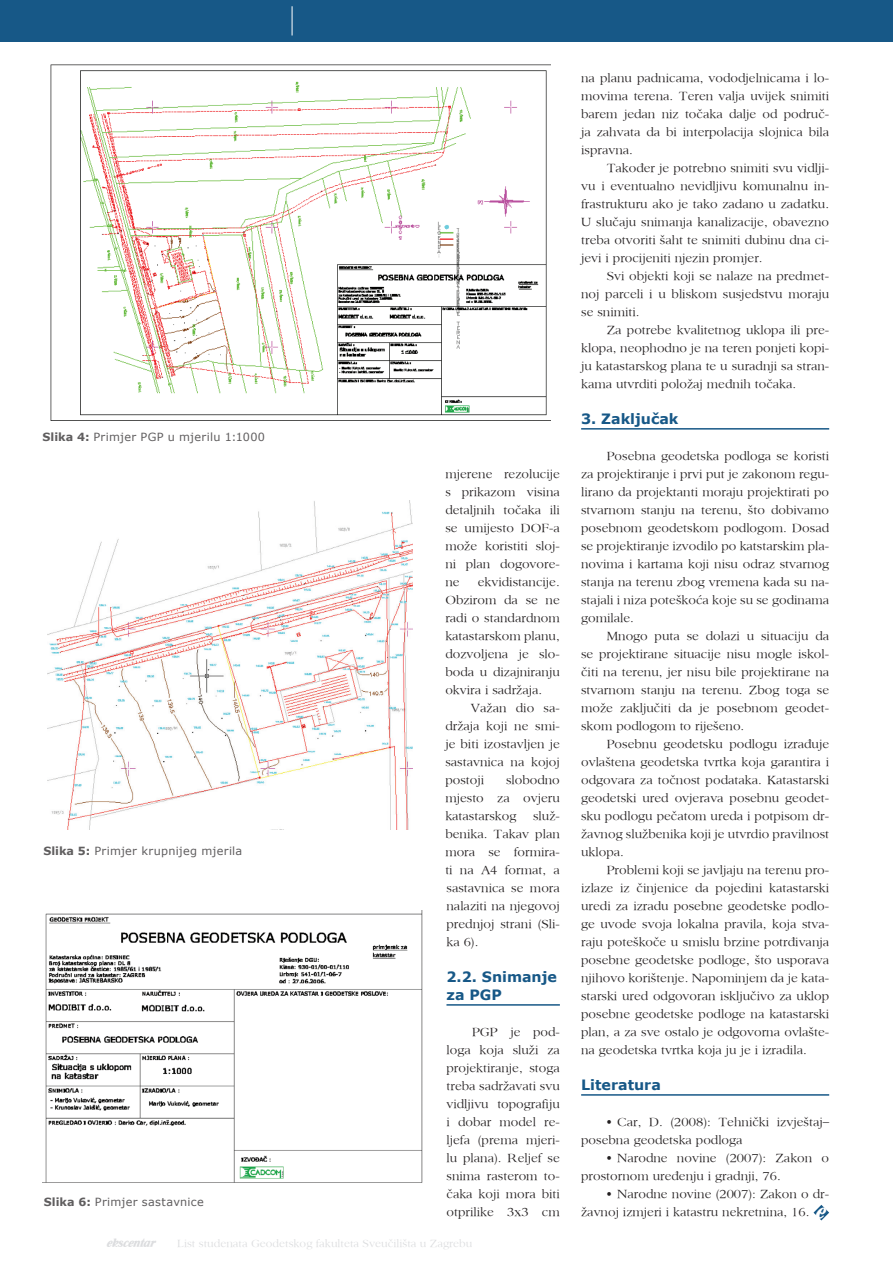
<style>
.page{position:relative;width:893px;height:1263px;background:#fff}
.page>*{position:absolute;margin:0;border:0;box-sizing:border-box;transform-origin:0 0}
.t1{font:700 14.25px/18px "Verdana";color:#175887}
.t2{font:12.75px/18px "Sanford";color:#231f20;text-align:justify}
.t3{font:12.75px "Flamenco D";color:#dcdddf}
.t4{font:11.25px "Verdana";letter-spacing:.025em;color:#605e5f}
.t5{font:11.25px "Sanford";color:#dcdddf}
.s1{font-weight:700}
.s2{font-family:"Flamenco D";font-size:22.8px;color:#fff}
</style>
<div class="page">
<div style="left:0;top:0;width:893px;height:42px;background:#175887"></div>
<hr style="left:292px;top:6px;width:1px;height:30px;background:#fff">
<hr style="left:446px;top:1004px;width:114px;height:2px;background:#175887">
<hr style="left:581px;top:428px;width:248px;height:2px;background:#175887">
<hr style="left:581px;top:1094px;width:248px;height:2px;background:#175887">
<svg style="left:813px;top:1205px;width:16px;height:15px"></svg>
<img style="left:48px;top:500px;width:365px;height:329px">
<img style="left:43px;top:910px;width:380px;height:273px">
<img style="left:50px;top:64px;width:500px;height:357px">
<p class="t4" style="left:43px;top:430px;width:224px"><span class="s1">Slika 4:</span> Primjer PGP u mjerilu 1:1000</p>
<p class="t4" style="left:43px;top:843px;width:201px"><span class="s1">Slika 5:</span> Primjer krupnijeg mjerila</p>
<p class="t4" style="left:44px;top:1195px;width:162px"><span class="s1">Slika 6:</span> Primjer sastavnice</p>
<p class="t2" style="left:445px;top:464px;width:116px">mjerene rezolucije s prikazom visina detaljnih točaka ili se umijesto DOF-a može koristiti sloj&shy;ni plan dogovore&shy;ne</p>
<p class="t2" style="left:445px;top:572px;width:116px;text-indent:32px">ekvidistancije.<br>Obzirom da se ne radi o standardnom katastarskom planu, dozvoljena je slo&shy;boda u dizajniranju okvira i sadržaja.</p>
<p class="t2" style="left:445px;top:698px;width:116px;text-indent:26px">Važan dio sa&shy;držaja koji ne smi&shy;je biti izostavljen je sastavnica na kojoj postoji</p>
<p class="t2" style="left:445px;top:770px;width:116px;text-indent:61px">slobodno mjesto za ovjeru katastarskog</p>
<p class="t2" style="left:445px;top:806px;width:116px;text-indent:88px">služ&shy;benika. Takav plan mora se formira&shy;ti na A4 format, a sastavnica se mora nalaziti na njegovoj prednjoj strani (Sli&shy;ka 6).</p>
<p class="t1" style="left:446px;top:968px;width:112px">2.2. Snimanje za PGP</p>
<p class="t2" style="left:446px;top:1022px;width:115px;text-indent:26px">PGP je pod&shy;loga koja služi za projektiranje, stoga treba sadržavati svu vidljivu topografiju i dobar model re&shy;ljefa (prema mjeri&shy;lu plana). Reljef se snima rasterom to&shy;čaka koji mora biti otprilike 3x3 cm</p>
<p class="t3" style="left:108px;top:1235px;width:50px">ekscentar</p>
<p class="t5" style="left:177px;top:1237px;width:297px">List studenata Geodetskog fakulteta Sveučilišta u Zagrebu</p>
<p class="t2" style="left:581px;top:68px;width:250px">na planu padnicama, vododjelnicama i lo&shy;movima terena. Teren valja uvijek snimiti barem jedan niz točaka dalje od područ&shy;ja zahvata da bi interpolacija slojnica bila ispravna.</p>
<p class="t2" style="left:581px;top:158px;width:250px;text-indent:26px">Također je potrebno snimiti svu vidlji&shy;vu i eventualno nevidljivu komunalnu in&shy;frastrukturu ako je tako zadano u zadatku.<br>U slučaju snimanja kanalizacije, obavezno treba otvoriti šaht te snimiti dubinu dna ci&shy;jevi i procijeniti njezin promjer.</p>
<p class="t2" style="left:581px;top:266px;width:250px;text-indent:26px">Svi objekti koji se nalaze na predmet&shy;noj parceli i u bliskom susjedstvu moraju se snimiti.</p>
<p class="t2" style="left:581px;top:320px;width:250px;text-indent:26px">Za potrebe kvalitetnog uklopa ili pre&shy;klopa, neophodno je na teren ponjeti kopi&shy;ju katastarskog plana te u suradnji sa stran&shy;kama utvrditi položaj međnih točaka.</p>
<p class="t1" style="left:581px;top:410px;width:99px">3. Zaključak</p>
<p class="t2" style="left:581px;top:446px;width:250px;text-indent:26px">Posebna geodetska podloga se koristi za projektiranje i prvi put je zakonom regu&shy;lirano da projektanti moraju projektirati po stvarnom stanju na terenu, što dobivamo posebnom geodetskom podlogom. Dosad se projektiranje izvodilo po katstarskim pla&shy;novima i kartama koji nisu odraz stvarnog stanja na terenu zbog vremena kada su na&shy;stajali i niza poteškoća koje su se godinama gomilale.</p>
<p class="t2" style="left:581px;top:626px;width:250px;text-indent:26px">Mnogo puta se dolazi u situaciju da se projektirane situacije nisu mogle iskol&shy;čiti na terenu, jer nisu bile projektirane na stvarnom stanju na terenu. Zbog toga se može zaključiti da je posebnom geodet&shy;skom podlogom to riješeno.</p>
<p class="t2" style="left:581px;top:734px;width:250px;text-indent:26px">Posebnu geodetsku podlogu izrađuje ovlaštena geodetska tvrtka koja garantira i odgovara za točnost podataka. Katastarski geodetski ured ovjerava posebnu geodet&shy;sku podlogu pečatom ureda i potpisom dr&shy;žavnog službenika koji je utvrdio pravilnost uklopa.</p>
<p class="t2" style="left:581px;top:860px;width:250px;text-indent:26px">Problemi koji se javljaju na terenu pro&shy;izlaze iz činjenice da pojedini katastarski uredi za izradu posebne geodetske podlo&shy;ge uvode svoja lokalna pravila, koja stva&shy;raju poteškoče u smislu brzine potrđivanja posebne geodetske podloge, što usporava njihovo korištenje. Napominjem da je kata&shy;starski ured odgovoran isključivo za uklop posebne geodetske podloge na katastarski plan, a za sve ostalo je odgovorna ovlašte&shy;na geodetska tvrtka koja ju je i izradila.</p>
<p class="t1" style="left:581px;top:1076px;width:81px">Literatura</p>
<p class="t2" style="left:581px;top:1112px;width:250px;text-indent:26px">• Car, D. (2008): Tehnički izvještaj– posebna geodetska podloga</p>
<p class="t2" style="left:581px;top:1148px;width:250px;text-indent:26px">• Narodne novine (2007): Zakon o prostornom uređenju i gradnji, 76.</p>
<p class="t2" style="left:581px;top:1184px;width:250px;text-align:right">• Narodne novine (2007): Zakon o dr&shy;žavnoj izmjeri i katastru nekretnina, 16. <span class="s2">e</span></p>
</div>
